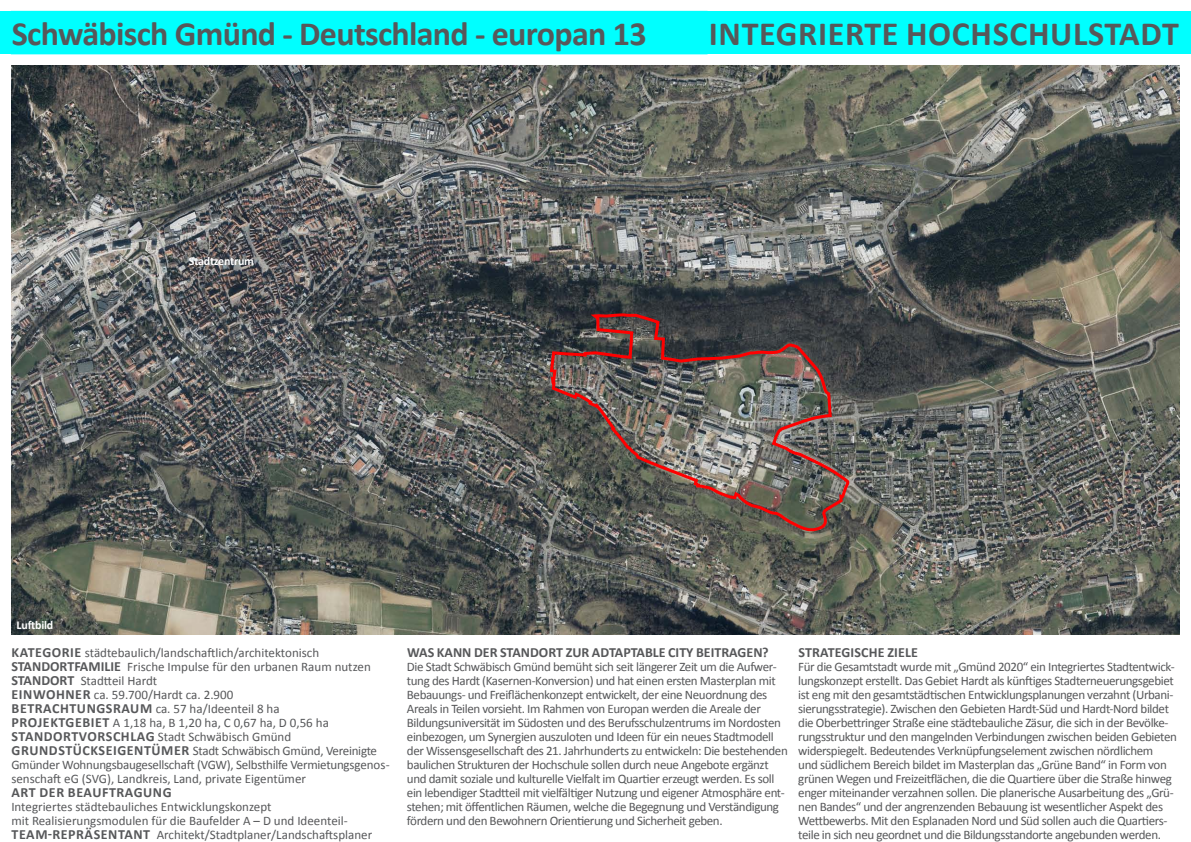
<style>
.page{position:relative;width:1191px;height:842px;background:#fff}
.page>*{position:absolute;margin:0;border:0;box-sizing:border-box;transform-origin:0 0}
.t1{font:700 34px "Calibri";letter-spacing:-.02em;color:#57585a}
.t2{font:700 34px "Calibri";letter-spacing:.02em;color:#57585a}
.t3{font:700 14px "Calibri";color:#57585a}
.t4{font:700 14px "Calibri";letter-spacing:.04em;color:#57585a}
.t5{font:13px/14px "Calibri";letter-spacing:-.03em;color:#57585a}
.t6{font:13px/14px "Calibri";color:#57585a}
.t7{font:700 12px "Calibri";letter-spacing:-.02em;color:#fff}
.s1{font-weight:700;font-size:14px}
</style>
<div class="page">
<div style="left:0;top:11px;width:1191px;height:43px;background:#0ff"></div>
<img style="left:11px;top:65px;width:1168px;height:569px">
<img style="left:548px;top:312px;width:302px;height:244px">
<h1 class="t1" style="left:12px;top:13px;width:636px">Schwäbisch Gmünd - Deutschland - europan 13</h1>
<h1 class="t2" style="left:709px;top:13px;width:471px">INTEGRIERTE HOCHSCHULSTADT</h1>
<p class="t7" style="left:189px;top:254px;width:67px">Stadtzentrum</p>
<p class="t7" style="left:17px;top:618px;width:38px">Luftbild</p>
<p class="t6" style="left:11px;top:645px;width:380px"><span class="s1">KATEGORIE</span> städtebaulich/landschaftlich/architektonisch <span class="s1">STANDORTFAMILIE</span> Frische Impulse für den urbanen Raum nutzen <span class="s1">STANDORT</span> Stadtteil Hardt<br><span class="s1">EINWOHNER</span> ca. 59.700/Hardt ca. 2.900<br><span class="s1">BETRACHTUNGSRAUM</span> ca. 57 ha/Ideenteil 8 ha<br><span class="s1">PROJEKTGEBIET</span> A 1,18 ha, B 1,20 ha, C 0,67 ha, D 0,56 ha <span class="s1">STANDORTVORSCHLAG</span> Stadt Schwäbisch Gmünd <span class="s1">GRUNDSTÜCKSEIGENTÜMER</span> Stadt Schwäbisch Gmünd, Vereinigte Gmünder Wohnungsbaugesellschaft (VGW), Selbsthilfe Vermietungsgenos&shy;senschaft eG (SVG), Landkreis, Land, private Eigentümer</p>
<p class="t4" style="left:12px;top:783px;width:161px">ART DER BEAUFTRAGUNG</p>
<p class="t6" style="left:11px;top:799px;width:362px">Integriertes städtebauliches Entwicklungskonzept<br>mit Realisierungsmodulen für die Baufelder A – D und Ideenteil-<br><span class="s1">TEAM-REPRÄSENTANT</span> Architekt/Stadtplaner/Landschaftsplaner</p>
<p class="t3" style="left:407px;top:643px;width:363px">WAS KANN DER STANDORT ZUR ADTAPTABLE CITY BEITRAGEN?</p>
<p class="t5" style="left:407px;top:659px;width:382px">Die Stadt Schwäbisch Gmünd bemüht sich seit längerer Zeit um die Aufwer&shy;tung des Hardt (Kasernen-Konversion) und hat einen ersten Masterplan mit Bebauungs- und Freiflächenkonzept entwickelt, der eine Neuordnung des Areals in Teilen vorsieht. Im Rahmen von Europan werden die Areale der Bildungsuniversität im Südosten und des Berufsschulzentrums im Nordosten einbezogen, um Synergien auszuloten und Ideen für ein neues Stadtmodell der Wissensgesellschaft des 21. Jahrhunderts zu entwickeln: Die bestehenden baulichen Strukturen der Hochschule sollen durch neue Angebote ergänzt und damit soziale und kulturelle Vielfalt im Quartier erzeugt werden. Es soll ein lebendiger Stadtteil mit vielfältiger Nutzung und eigener Atmosphäre ent&shy;stehen; mit öffentlichen Räumen, welche die Begegnung und Verständigung fördern und den Bewohnern Orientierung und Sicherheit geben.</p>
<p class="t3" style="left:798px;top:643px;width:121px">STRATEGISCHE ZIELE</p>
<p class="t5" style="left:798px;top:659px;width:380px">Für die Gesamtstadt wurde mit „Gmünd 2020“ ein Integriertes Stadtentwick&shy;lungskonzept erstellt. Das Gebiet Hardt als künftiges Stadterneuerungsgebiet ist eng mit den gesamtstädtischen Entwicklungsplanungen verzahnt (Urbani&shy;sierungsstrategie). Zwischen den Gebieten Hardt-Süd und Hardt-Nord bildet die Oberbettringer Straße eine städtebauliche Zäsur, die sich in der Bevölke&shy;rungsstruktur und den mangelnden Verbindungen zwischen beiden Gebieten widerspiegelt. Bedeutendes Verknüpfungselement zwischen nördlichem<br>und südlichem Bereich bildet im Masterplan das „Grüne Band“ in Form von grünen Wegen und Freizeitflächen, die die Quartiere über die Straße hinweg enger miteinander verzahnen sollen. Die planerische Ausarbeitung des „Grü&shy;nen Bandes“ und der angrenzenden Bebauung ist wesentlicher Aspekt des Wettbewerbs. Mit den Esplanaden Nord und Süd sollen auch die Quartiers&shy;teile in sich neu geordnet und die Bildungsstandorte angebunden werden.</p>
</div>
